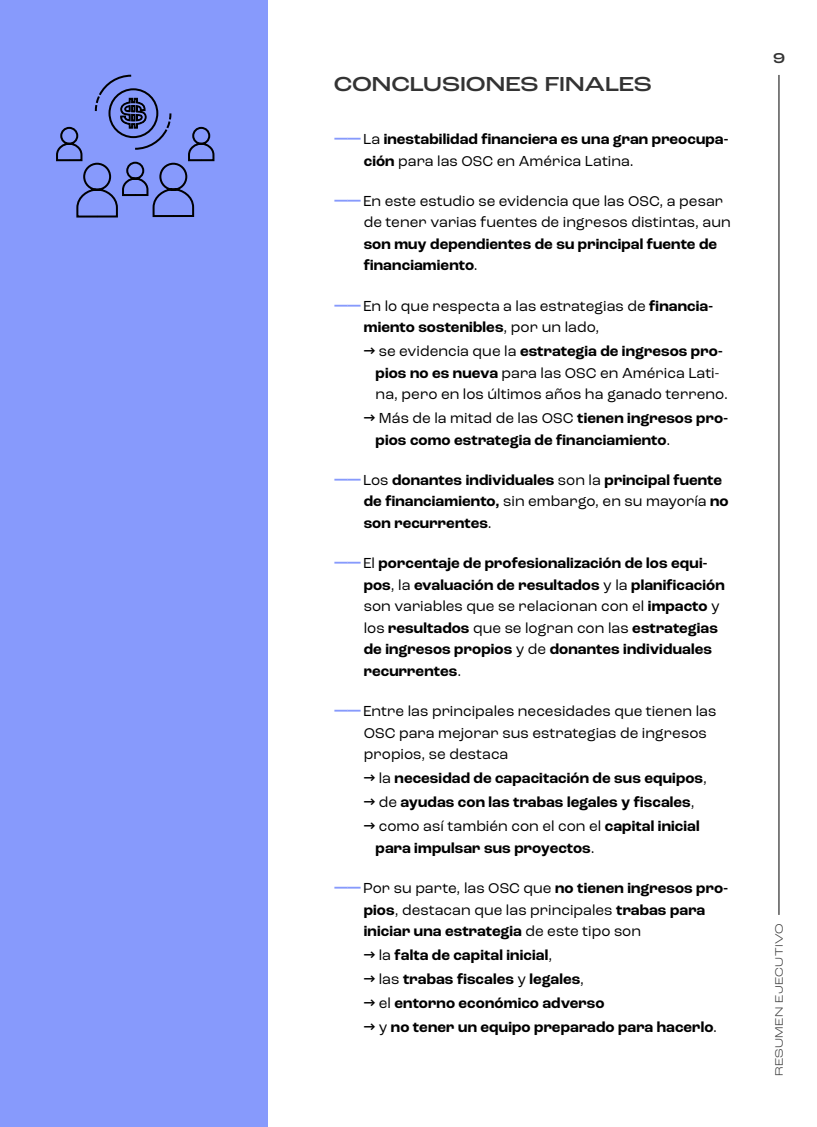
<style>
.page{position:relative;width:817px;height:1127px;background:#fff}
.page>*{position:absolute;margin:0;border:0;box-sizing:border-box;transform-origin:0 0}
.Heads_intro{font:500 expanded 21.25px "Roc Grotesk";letter-spacing:-.005em;color:#333}
.txt_intro{font:700 15.25px/21.5px "Roc Grotesk";letter-spacing:.01em;color:#000}
.txt_intro-2{font:15.25px/21.5px "Roc Grotesk";color:#000}
.t1{font:500 expanded 15px "Roc Grotesk";color:#333}
.t2{font:300 expanded 11.25px "Roc Grotesk";letter-spacing:.03em;color:#333}
.s1{font-size:18.75px;color:#879afc}
.s2{font-weight:400}
.s3{font-weight:400;font-size:14.88px}
.s4{font-weight:700;font-size:18.75px;color:#879afc}
.s5{font-size:14.88px}
.s6{font-weight:700}
.s7{font-family:"IBM Plex Sans";font-weight:500}
</style>
<div class="page">
<hr style="left:778px;top:75px;width:1px;height:839px;background:#000">
<div style="left:0;top:0;width:267px;height:1126px;background:#879afc"></div>
<svg style="left:56px;top:74px;width:159px;height:144px"></svg>
<p class="Heads_intro" style="left:333px;top:71px;width:319px">CONCLUSIONES FINALES</p>
<p class="txt_intro" style="left:363px;top:128px;width:366px;text-indent:-30px"><span class="s1">——</span> <span class="s2">La</span> inestabilidad financiera es una gran preocupa&shy;ción <span class="s2">para las</span> <span class="s3">OSC</span> <span class="s2">en América Latina.</span></p>
<p class="txt_intro-2" style="left:363px;top:190px;width:368px;text-indent:-30px"><span class="s4">——</span> En este estudio se evidencia que las <span class="s5">OSC</span>, a pesar de tener varias fuentes de ingresos distintas, aun <span class="s6">son muy dependientes de su principal fuente de financiamiento</span>.</p>
<p class="txt_intro-2" style="left:363px;top:295px;width:351px;text-indent:-30px"><span class="s4">——</span> En lo que respecta a las estrategias de <span class="s6">financia&shy;miento sostenibles</span>, por un lado,</p>
<p class="txt_intro-2" style="left:375px;top:340px;width:353px;text-indent:-12px"><span class="s7">→</span> se evidencia que la <span class="s6">estrategia de ingresos pro&shy;pios no es nueva</span> para las <span class="s5">OSC</span> en América Lati&shy;na, pero en los últimos años ha ganado terreno.</p>
<p class="txt_intro" style="left:375px;top:407px;width:354px;text-indent:-12px"><span class="s7">→</span> <span class="s2">Más de la mitad de las</span> <span class="s3">OSC</span> tienen ingresos pro&shy;pios como estrategia de financiamiento<span class="s2">.</span></p>
<p class="txt_intro" style="left:363px;top:469px;width:366px;text-indent:-30px"><span class="s1">——</span> <span class="s2">Los</span> donantes individuales <span class="s2">son la</span> principal fuente de financiamiento, <span class="s2">sin embargo, en su mayoría</span> no son recurrentes<span class="s2">.</span></p>
<p class="txt_intro" style="left:363px;top:552px;width:362px;text-indent:-30px"><span class="s1">——</span> <span class="s2">El</span> porcentaje de profesionalización de los equi&shy;pos<span class="s2">, la</span> evaluación de resultados <span class="s2">y la</span> planificación <span class="s2">son variables que se relacionan con el</span> impacto <span class="s2">y los</span> resultados <span class="s2">que se logran con las</span> estrategias de ingresos propios <span class="s2">y de</span> donantes individuales recurrentes<span class="s2">.</span></p>
<p class="txt_intro-2" style="left:363px;top:700px;width:354px;text-indent:-30px"><span class="s4">——</span> Entre las principales necesidades que tienen las<br><span class="s5">OSC</span> para mejorar sus estrategias de ingresos propios, se destaca</p>
<p class="txt_intro" style="left:363px;top:767px;width:345px"><span class="s7">→</span> <span class="s2">la</span> necesidad de capacitación de sus equipos<span class="s2">,</span></p>
<p class="txt_intro" style="left:363px;top:791px;width:333px"><span class="s7">→</span> <span class="s2">de</span> ayudas con las trabas legales y fiscales<span class="s2">,</span></p>
<p class="txt_intro" style="left:375px;top:815px;width:325px;text-indent:-12px"><span class="s7">→</span> <span class="s2">como así también con el con el</span> capital inicial para impulsar sus proyectos<span class="s2">.</span></p>
<p class="txt_intro-2" style="left:363px;top:877px;width:365px;text-indent:-30px"><span class="s4">——</span> Por su parte, las <span class="s5">OSC</span> que <span class="s6">no tienen ingresos pro&shy;pios</span>, destacan que las principales <span class="s6">trabas para iniciar una estrategia</span> de este tipo son</p>
<p class="txt_intro" style="left:363px;top:944px;width:191px"><span class="s7">→</span> <span class="s2">la</span> falta de capital inicial<span class="s2">,</span></p>
<p class="txt_intro" style="left:363px;top:968px;width:222px"><span class="s7">→</span> <span class="s2">las</span> trabas fiscales <span class="s2">y</span> legales<span class="s2">,</span></p>
<p class="txt_intro" style="left:363px;top:992px;width:243px"><span class="s7">→</span> <span class="s2">el</span> entorno económico adverso</p>
<p class="txt_intro" style="left:363px;top:1016px;width:355px"><span class="s7">→</span> <span class="s2">y</span> no tener un equipo preparado para hacerlo<span class="s2">.</span></p>
<p class="t1" style="left:772px;top:49px;width:13px">9</p>
<p class="t2" style="left:772px;top:1076px;width:154px;rotate:-90deg">RESUMEN EJECUTIVO</p>
</div>
